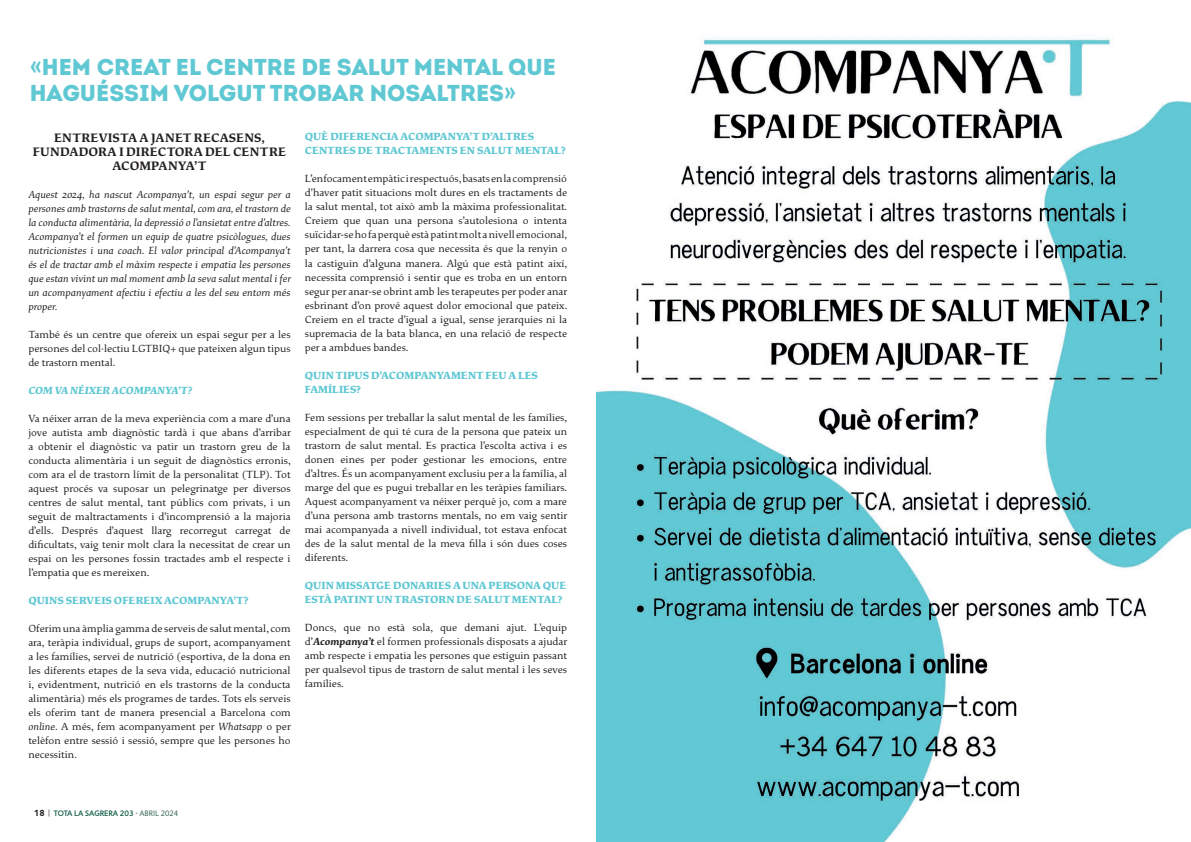
<style>
.page{position:relative;width:1191px;height:842px;background:#fff}
.page>*{position:absolute;margin:0;border:0;box-sizing:border-box;transform-origin:0 0}
.t1{font:23px/25.3px "Intro Black Caps";color:#60c8d3}
.t2{font:700 13px/14px "Study";letter-spacing:.005em;color:#231f20;text-align:center}
.t3{font:11px/14px "Study";color:#231f20;text-align:justify}
.t4{font:italic 11px/14px "Study";color:#231f20;text-align:justify}
.t5{font:800 11px/14px "Study";color:#60c8d3}
.t6{font:italic 800 11px "Study";color:#60c8d3}
.t7{font:500 8px "Jigsaw";color:#095842}
.s1{font-style:italic}
.s2{font-weight:700;font-style:italic}
.s3{font-weight:700;font-size:9px;color:#231f20}
.s4{font-weight:300;font-size:8.5px;color:#231f20}
.s5{font-weight:700;color:#3e6d5b}
.s6{font-weight:400;color:#3e6d5b}
</style>
<div class="page">
<img style="left:597px;top:38px;width:594px;height:804px">
<h1 class="t1" style="left:30px;top:54px;width:527px">«HEM CREAT EL CENTRE DE SALUT MENTAL QUE<br>HAGUÉSSIM VOLGUT TROBAR NOSALTRES»</h1>
<p class="t2" style="left:33px;top:131px;width:255px">ENTREVISTA A JANET RECASENS,<br>FUNDADORA I DIRECTORA DEL CENTRE<br>ACOMPANYA’T</p>
<p class="t4" style="left:28px;top:187px;width:264px">Aquest 2024, ha nascut Acompanya’t, un espai segur per a persones amb trastorns de salut mental, com ara, el trastorn de la conducta alimentària, la depressió o l’ansietat entre d’altres.<br>Acompanya’t el formen un equip de quatre psicòlogues, dues nutricionistes i una coach. El valor principal d’Acompanya’t és el de tractar amb el màxim respecte i empatia les persones que estan vivint un mal moment amb la seva salut mental i fer un acompanyament afectiu i efectiu a les del seu entorn més proper.</p>
<p class="t3" style="left:28px;top:327px;width:264px">També és un centre que ofereix un espai segur per a les persones del col·lectiu LGTBIQ+ que pateixen algun tipus de trastorn mental.</p>
<p class="t6" style="left:28px;top:384px;width:165px">COM VA NÉIXER ACOMPANYA’T?</p>
<p class="t3" style="left:28px;top:411px;width:264px">Va néixer arran de la meva experiència com a mare d’una jove autista amb diagnòstic tardà i que abans d’arribar a obtenir el diagnòstic va patir un trastorn greu de la conducta alimentària i un seguit de diagnòstics erronis, com ara el de trastorn límit de la personalitat (TLP). Tot aquest procés va suposar un pelegrinatge per diversos centres de salut mental, tant públics com privats, i un seguit de maltractaments i d’incomprensió a la majoria d’ells. Després d’aquest llarg recorregut carregat de dificultats, vaig tenir molt clara la necessitat de crear un espai on les persones fossin tractades amb el respecte i l’empatia que es mereixen.</p>
<p class="t5" style="left:28px;top:593px;width:221px">QUINS SERVEIS OFEREIX ACOMPANYA’T?</p>
<p class="t3" style="left:28px;top:621px;width:264px">Oferim una àmplia gamma de serveis de salut mental, com ara, teràpia individual, grups de suport, acompanyament a les famílies, servei de nutrició (esportiva, de la dona en les diferents etapes de la seva vida, educació nutricional i, evidentment, nutrició en els trastorns de la conducta alimentària) més els programes de tardes. Tots els serveis els oferim tant de manera presencial a Barcelona com <span class="s1">online</span>. A més, fem acompanyament per <span class="s1">Whatsapp</span> o per telèfon entre sessió i sessió, sempre que les persones ho necessitin.</p>
<p class="t5" style="left:305px;top:130px;width:262px">QUÈ DIFERENCIA ACOMPANYA’T D’ALTRES<br>CENTRES DE TRACTAMENTS EN SALUT MENTAL?</p>
<p class="t3" style="left:305px;top:172px;width:264px">L’enfocament empàtic i respectuós, basats en la comprensió d’haver patit situacions molt dures en els tractaments de la salut mental, tot això amb la màxima professionalitat.<br>Creiem que quan una persona s’autolesiona o intenta suïcidar-se ho fa perquè està patint molt a nivell emocional, per tant, la darrera cosa que necessita és que la renyin o la castiguin d’alguna manera. Algú que està patint així, necessita comprensió i sentir que es troba en un entorn segur per anar-se obrint amb les terapeutes per poder anar esbrinant d’on prové aquest dolor emocional que pateix.<br>Creiem en el tracte d’igual a igual, sense jerarquies ni la supremacia de la bata blanca, en una relació de respecte per a ambdues bandes.</p>
<p class="t5" style="left:305px;top:368px;width:235px">QUIN TIPUS D’ACOMPANYAMENT FEU A LES<br>FAMÍLIES?</p>
<p class="t3" style="left:305px;top:410px;width:264px">Fem sessions per treballar la salut mental de les famílies, especialment de qui té cura de la persona que pateix un trastorn de salut mental. Es practica l’escolta activa i es donen eines per poder gestionar les emocions, entre d’altres. És un acompanyament exclusiu per a la família, al marge del que es pugui treballar en les teràpies familiars.<br>Aquest acompanyament va néixer perquè jo, com a mare d’una persona amb trastorns mentals, no em vaig sentir mai acompanyada a nivell individual, tot estava enfocat des de la salut mental de la meva filla i són dues coses diferents.</p>
<p class="t5" style="left:305px;top:578px;width:263px">QUIN MISSATGE DONARIES A UNA PERSONA QUE<br>ESTÀ PATINT UN TRASTORN DE SALUT MENTAL?</p>
<p class="t3" style="left:305px;top:620px;width:264px">Doncs, que no està sola, que demani ajut. L’equip d’<span class="s2">Acompanya’t</span> el formen professionals disposats a ajudar amb respecte i empatia les persones que estiguin passant per qualsevol tipus de trastorn de salut mental i les seves famílies.</p>
<p class="t7" style="left:34px;top:808px;width:146px"><span class="s3">18</span> <span class="s4">|</span> TOTA LA SAGRERA 203 <span class="s5">·</span> <span class="s6">ABRIL 2024</span></p>
</div>
